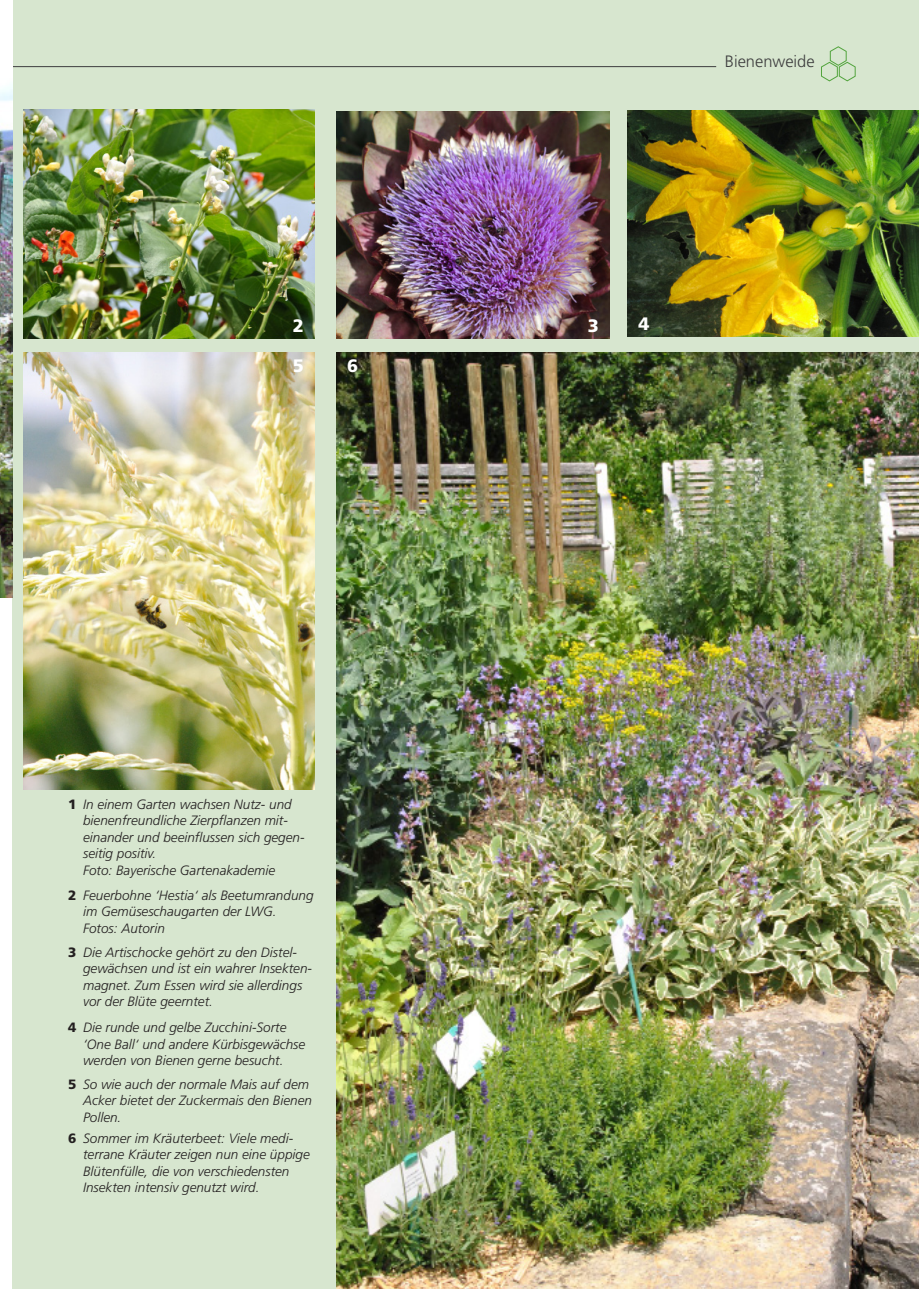
<style>
.page{position:relative;width:919px;height:1289px;background:#fff}
.page>*{position:absolute;margin:0;border:0;box-sizing:border-box;transform-origin:0 0}
._08_Bildunterschrift{font:900 18px "Frutiger LT Std";color:#fff}
.t1{font:300 16.5px "Frutiger LT Std";color:#3e3e3f}
.t2{font:italic 300 13.5px/16.5px "Frutiger LT Std";color:#231f20}
.s1{font-weight:900;font-style:normal}
</style>
<div class="page">
<div style="left:13px;top:0;width:905px;height:1288px;background:#d7e6cf"></div>
<hr style="left:0;top:66px;width:716px;height:1px;background:#3e3e3f">
<svg style="left:821px;top:46px;width:34px;height:36px"></svg>
<img style="left:0;top:66px;width:13px;height:531px">
<img style="left:23px;top:109px;width:292px;height:229px">
<img style="left:336px;top:353px;width:582px;height:935px">
<img style="left:627px;top:111px;width:291px;height:225px">
<img style="left:23px;top:353px;width:292px;height:437px">
<img style="left:336px;top:112px;width:273px;height:226px">
<p class="t1" style="left:724px;top:52px;width:91px">Bienenweide</p>
<p class="_08_Bildunterschrift" style="left:293px;top:314px;width:13px">2</p>
<p class="_08_Bildunterschrift" style="left:588px;top:314px;width:13px">3</p>
<p class="_08_Bildunterschrift" style="left:638px;top:312px;width:13px">4</p>
<p class="_08_Bildunterschrift" style="left:293px;top:355px;width:13px">5</p>
<p class="_08_Bildunterschrift" style="left:347px;top:355px;width:13px">6</p>
<p class="t2" style="left:83px;top:795px;width:223px;text-indent:-15px"><span class="s1">1</span> In einem Garten wachsen Nutz- und bienenfreundliche Zierpflanzen mit&shy;einander und beeinflussen sich gegen&shy;seitig positiv.<br>Foto: Bayerische Gartenakademie</p>
<p class="t2" style="left:83px;top:886px;width:232px;text-indent:-15px"><span class="s1">2</span> Feuerbohne ‘Hestia‘ als Beetumrandung im Gemüseschaugarten der LWG.<br>Fotos: Autorin</p>
<p class="t2" style="left:83px;top:944px;width:230px;text-indent:-15px"><span class="s1">3</span> Die Artischocke gehört zu den Distel&shy;gewächsen und ist ein wahrer Insekten&shy;magnet. Zum Essen wird sie allerdings vor der Blüte geerntet.</p>
<p class="t2" style="left:83px;top:1019px;width:224px;text-indent:-15px"><span class="s1">4</span> Die runde und gelbe Zucchini-Sorte ‘One Ball‘ und andere Kürbisgewächse werden von Bienen gerne besucht.</p>
<p class="t2" style="left:83px;top:1075px;width:230px;text-indent:-15px"><span class="s1">5</span> So wie auch der normale Mais auf dem<br>Acker bietet der Zuckermais den Bienen<br>Pollen.</p>
<p class="t2" style="left:83px;top:1129px;width:228px;text-indent:-15px"><span class="s1">6</span> Sommer im Kräuterbeet: Viele medi&shy;terrane Kräuter zeigen nun eine üppige Blütenfülle, die von verschiedensten Insekten intensiv genutzt wird.</p>
</div>
